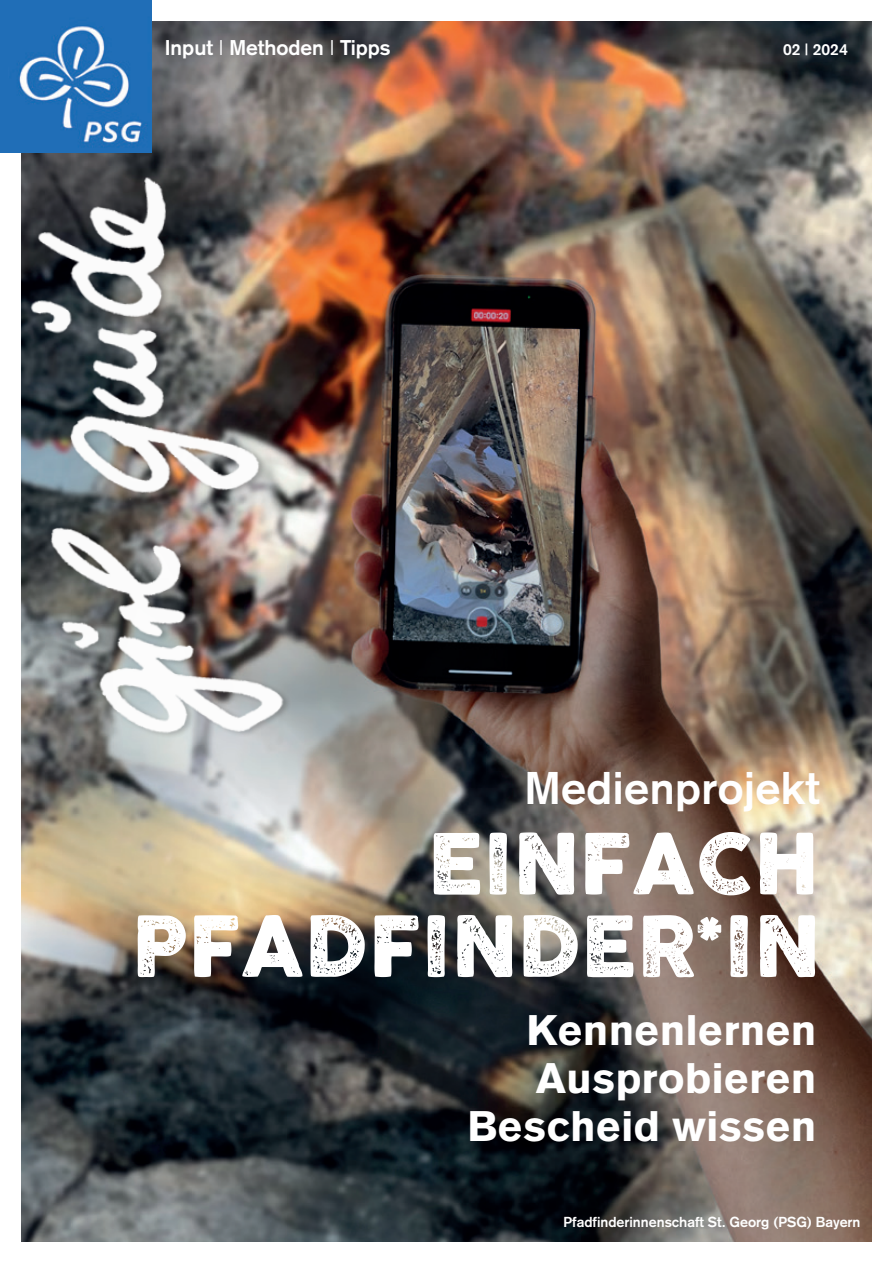
<style>
.page{position:relative;width:893px;height:1263px;background:#fff}
.page>*{position:absolute;margin:0;border:0;box-sizing:border-box;transform-origin:0 0}
.t1{font:82.5px/82.5px "COCOGOOSELETTERPRESS";color:#fff;text-align:right}
.t2{font:700 45px "Akzidenz Grotesk";letter-spacing:.01em;color:#fff}
.t3{font:900 42px/48px "Akzidenz Grotesk";letter-spacing:.005em;color:#fff;text-align:right}
.t4{font:700 21px "Akzidenz Grotesk";color:#fff}
.t5{font:700 15.75px "Akzidenz Grotesk";color:#fff}
.t6{font:700 14.25px "Akzidenz Grotesk";color:#fff}
.s1{font-weight:300}
</style>
<div class="page">
<img style="left:21px;top:21px;width:851px;height:1221px">
<img style="left:21px;top:156px;width:343px;height:615px">
<div style="left:0;top:0;width:151px;height:153px;background:#206eb7"></div>
<img style="left:18px;top:26px;width:130px;height:122px">
<h3 class="t4" style="left:165px;top:35px;width:227px">Input <span class="s1">I</span> Methoden <span class="s1">I</span> Tipps</h3>
<p class="t5" style="left:783px;top:41px;width:66px">02 | 2024</p>
<h2 class="t2" style="left:525px;top:762px;width:296px">Medienprojekt</h2>
<h1 class="t1" style="left:132px;top:824px;width:689px">EINFACH<br>PFADFINDER<sup>*</sup>IN</h1>
<h3 class="t3" style="left:467px;top:1005px;width:351px">Kennenlernen<br>Ausprobieren<br>Bescheid wissen</h3>
<p class="t6" style="left:563px;top:1214px;width:299px">Pfadfinderinnenschaft St. Georg (PSG) Bayern</p>
</div>
